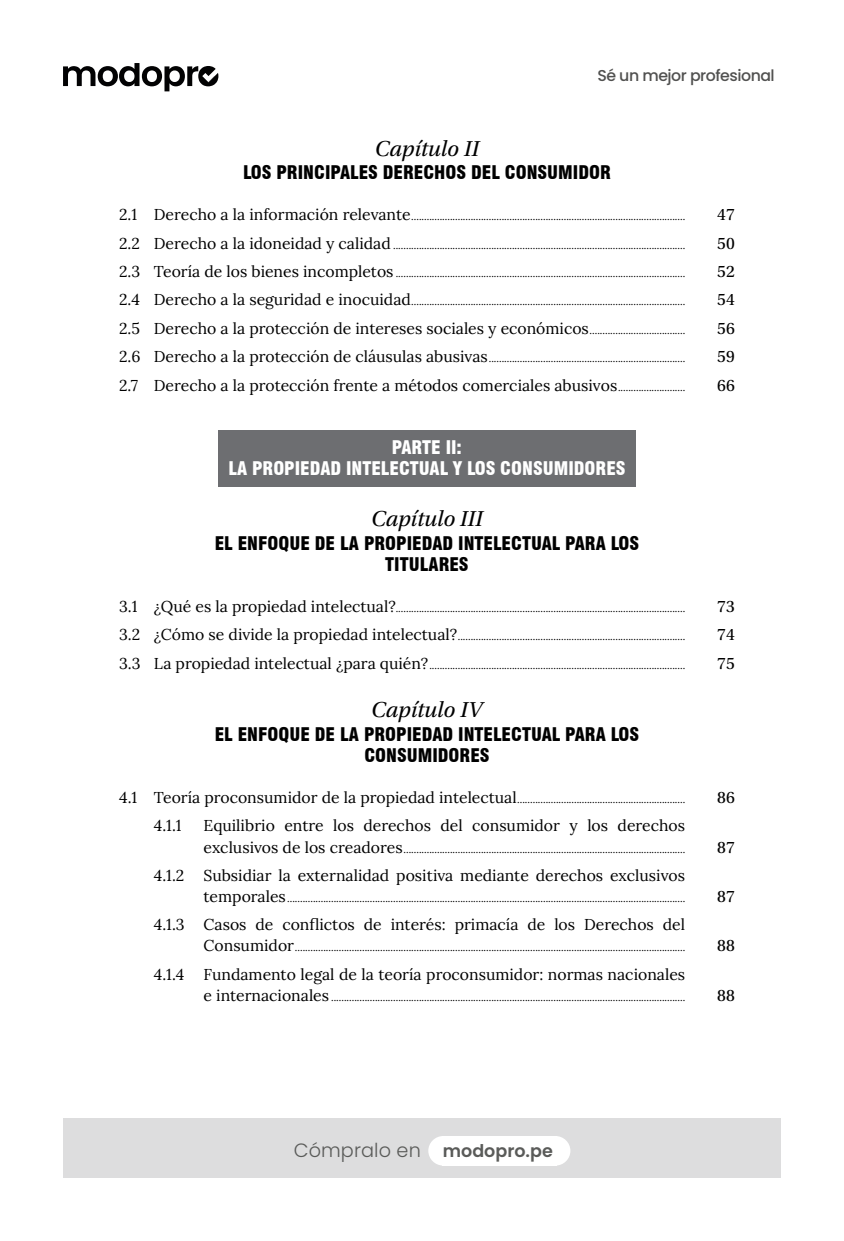
<style>
.page{position:relative;width:844px;height:1241px;background:#fff}
.page>*{position:absolute;margin:0;border:0;box-sizing:border-box;transform-origin:0 0}
.t1{font:italic 22.75px "Utopia Std";color:#000}
.t2{font:300 19.25px "Poppins";letter-spacing:.005em;color:#5a5b59}
.t3{font:900 condensed 18.38px/21.2px "Swiss 721 BT";color:#000;text-align:center}
.t4{font:900 condensed 18.38px/21.2px "Swiss 721 BT";color:#fff;text-align:center}
.t5{font:17.5px "Utopia Std";color:#000}
.t6{font:15.75px "Lora";color:#000}
.t7{font:500 15.75px "Poppins";letter-spacing:-.03em;color:#515150}
.t8{font:10.5px "Lora";color:#000}
.s1{font-size:15.75px}
.s2{font-size:10.5px}
.s3{font-weight:600;font-size:17.5px}
</style>
<div class="page">
<div style="left:218px;top:430px;width:417px;height:57px;background:#6d6e71"></div>
<div style="left:63px;top:1118px;width:717px;height:59px;background:#ddddde"></div>
<div style="left:428px;top:1135px;width:30px;height:30px;background:#fff;border-radius:50%"></div>
<div style="left:540px;top:1135px;width:30px;height:30px;background:#fff;border-radius:50%"></div>
<div style="left:441px;top:1135px;width:115px;height:30px;background:#fff"></div>
<svg style="left:63px;top:63px;width:155px;height:28px"></svg>
<h3 class="t7" style="left:597px;top:66px;width:179px">Sé un mejor profesional</h3>
<h1 class="t1" style="left:375px;top:136px;width:105px">Capítulo II</h1>
<h3 class="t3" style="left:243px;top:162px;width:369px">LOS PRINCIPALES DERECHOS DEL CONSUMIDOR</h3>
<p class="t8" style="left:119px;top:208px;width:567px"><span class="s1">2.1 Derecho a la información relevante</span>..........................................................................................................</p>
<h3 class="t5" style="left:717px;top:205px;width:19px">47</h3>
<p class="t8" style="left:119px;top:237px;width:567px"><span class="s1">2.2 Derecho a la idoneidad y calidad</span> .................................................................................................................</p>
<h3 class="t5" style="left:717px;top:233px;width:19px">50</h3>
<p class="t8" style="left:119px;top:265px;width:567px"><span class="s1">2.3 Teoría de los bienes incompletos</span> ................................................................................................................</p>
<h3 class="t5" style="left:717px;top:262px;width:19px">52</h3>
<p class="t8" style="left:119px;top:294px;width:567px"><span class="s1">2.4 Derecho a la seguridad e inocuidad</span>..........................................................................................................</p>
<h3 class="t5" style="left:717px;top:290px;width:19px">54</h3>
<h3 class="t6" style="left:119px;top:316px;width:567px">2.5 Derecho a la protección de intereses sociales y económicos<span class="s2">.....................................</span></h3>
<h3 class="t5" style="left:717px;top:319px;width:19px">56</h3>
<p class="t8" style="left:119px;top:350px;width:567px"><span class="s1">2.6 Derecho a la protección de cláusulas abusivas</span>............................................................................</p>
<h3 class="t5" style="left:717px;top:347px;width:19px">59</h3>
<h3 class="t6" style="left:119px;top:373px;width:567px">2.7 Derecho a la protección frente a métodos comerciales abusivos<span class="s2">..........................</span></h3>
<h3 class="t5" style="left:717px;top:375px;width:19px">66</h3>
<h3 class="t4" style="left:228px;top:437px;width:398px">PARTE II:<br>LA PROPIEDAD INTELECTUAL Y LOS CONSUMIDORES</h3>
<h1 class="t1" style="left:371px;top:506px;width:113px">Capítulo III</h1>
<h3 class="t3" style="left:215px;top:532px;width:426px">EL ENFOQUE DE LA PROPIEDAD INTELECTUAL PARA LOS<br>TITULARES</h3>
<p class="t8" style="left:119px;top:600px;width:567px"><span class="s1">3.1 ¿Qué es la propiedad intelectual?</span>................................................................................................................</p>
<h3 class="t5" style="left:717px;top:596px;width:19px">73</h3>
<p class="t8" style="left:119px;top:628px;width:567px"><span class="s1">3.2 ¿Cómo se divide la propiedad intelectual?</span>........................................................................................</p>
<h3 class="t5" style="left:717px;top:625px;width:19px">74</h3>
<p class="t8" style="left:119px;top:657px;width:567px"><span class="s1">3.3 La propiedad intelectual ¿para quién?</span>...................................................................................................</p>
<h3 class="t5" style="left:717px;top:653px;width:19px">75</h3>
<h1 class="t1" style="left:371px;top:697px;width:113px">Capítulo IV</h1>
<h3 class="t3" style="left:215px;top:723px;width:426px">EL ENFOQUE DE LA PROPIEDAD INTELECTUAL PARA LOS<br>CONSUMIDORES</h3>
<p class="t8" style="left:119px;top:791px;width:567px"><span class="s1">4.1 Teoría proconsumidor de la propiedad intelectual</span>.................................................................</p>
<h3 class="t5" style="left:717px;top:787px;width:19px">86</h3>
<h3 class="t6" style="left:154px;top:813px;width:29px">4.1.1</h3>
<h3 class="t6" style="left:203px;top:813px;width:483px">Equilibrio entre los derechos del consumidor y los derechos</h3>
<p class="t8" style="left:203px;top:840px;width:483px"><span class="s1">exclusivos de los creadores</span>.............................................................................................................</p>
<h3 class="t5" style="left:717px;top:837px;width:19px">87</h3>
<h3 class="t6" style="left:154px;top:863px;width:532px">4.1.2 Subsidiar la externalidad positiva mediante derechos exclusivos</h3>
<p class="t8" style="left:203px;top:890px;width:483px"><span class="s1">temporales</span>..........................................................................................................................................................</p>
<h3 class="t5" style="left:717px;top:886px;width:19px">87</h3>
<h3 class="t6" style="left:154px;top:912px;width:532px">4.1.3 Casos de conflictos de interés: primacía de los Derechos del</h3>
<p class="t8" style="left:203px;top:939px;width:483px"><span class="s1">Consumidor</span>.......................................................................................................................................................</p>
<h3 class="t5" style="left:717px;top:936px;width:19px">88</h3>
<h3 class="t6" style="left:154px;top:962px;width:532px">4.1.4 Fundamento legal de la teoría proconsumidor: normas nacionales</h3>
<p class="t8" style="left:203px;top:989px;width:483px"><span class="s1">e internacionales</span> .........................................................................................................................................</p>
<h3 class="t5" style="left:717px;top:985px;width:19px">88</h3>
<h2 class="t2" style="left:294px;top:1138px;width:260px">Cómpralo en <span class="s3">modopro.pe</span></h2>
</div>
